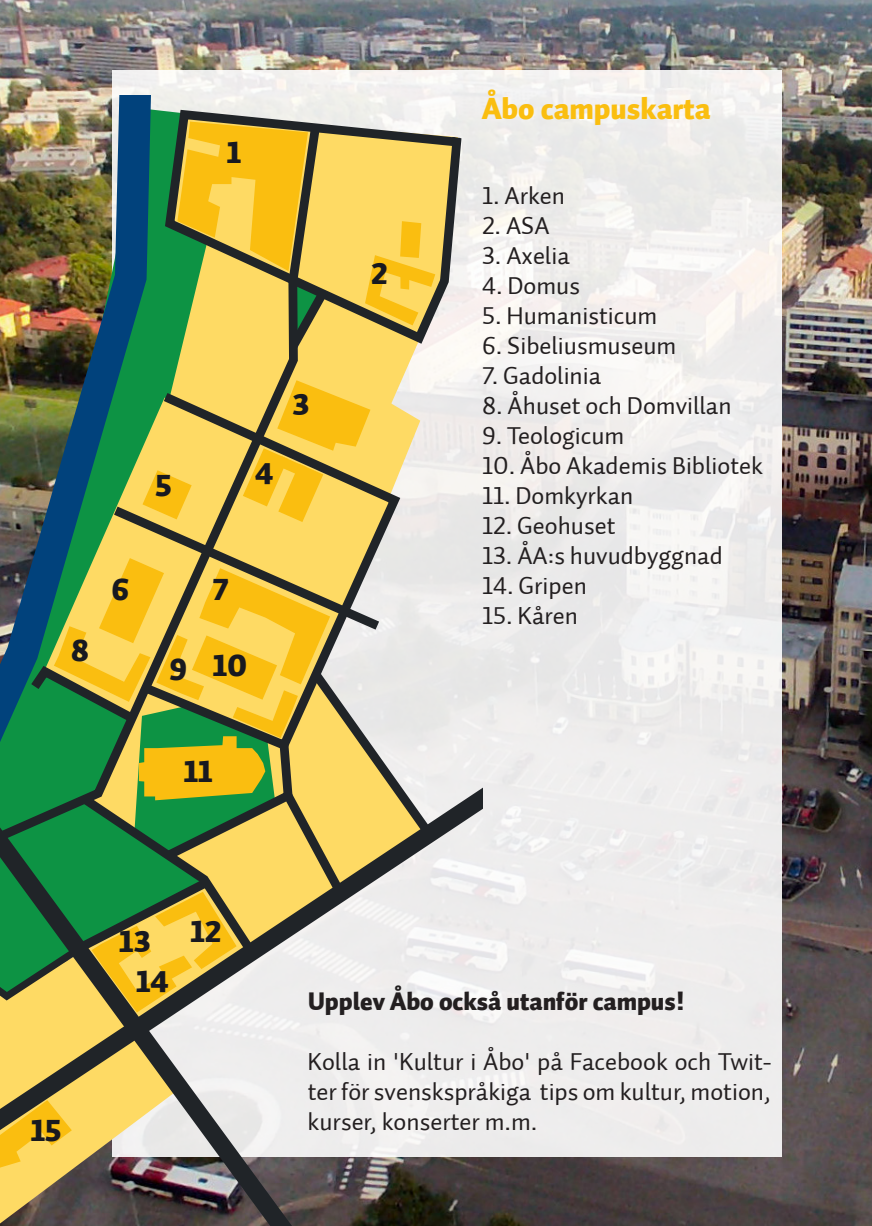
<style>
.page{position:relative;width:872px;height:1226px;background:#fff}
.page>*{position:absolute;margin:0;border:0;box-sizing:border-box;transform-origin:0 0}
.Kartsiffror{font:30px "Auto 1 Black LF";color:#181920}
.lätt_rubrik{font:30px "Auto 1 Black LF";color:#fabe10}
.brödtext{font:25px/30px "Auto 1 Regular LF";color:#231f20;text-align:justify}
.brödtext-2{font:25px "Auto 1 Black LF";color:#231f20}
</style>
<div class="page">
<img style="left:0;top:0;width:872px;height:1226px">
<div style="left:112px;top:70px;width:669px;height:1086px;background:#eeeded"></div>
<svg style="left:441px;top:763px;width:41px;height:463px"></svg>
<svg style="left:169px;top:105px;width:300px;height:245px"></svg>
<img style="left:0;top:96px;width:169px;height:26px">
<svg style="left:0;top:122px;width:441px;height:1104px"></svg>
<p class="Kartsiffror" style="left:227px;top:133px;width:16px">1</p>
<p class="Kartsiffror" style="left:155px;top:465px;width:18px">5</p>
<p class="Kartsiffror" style="left:255px;top:454px;width:20px">4</p>
<p class="Kartsiffror" style="left:292px;top:384px;width:18px">3</p>
<p class="Kartsiffror" style="left:71px;top:631px;width:20px">8</p>
<p class="Kartsiffror" style="left:112px;top:569px;width:19px">6</p>
<p class="Kartsiffror" style="left:213px;top:569px;width:17px">7</p>
<p class="Kartsiffror" style="left:169px;top:650px;width:19px">9</p>
<p class="Kartsiffror" style="left:213px;top:646px;width:36px">10</p>
<p class="Kartsiffror" style="left:184px;top:751px;width:31px">11</p>
<p class="Kartsiffror" style="left:371px;top:253px;width:18px">2</p>
<p class="lätt_rubrik" style="left:482px;top:89px;width:230px">Åbo campuskarta</p>
<p class="brödtext" style="left:482px;top:181px;width:85px">1. Arken</p>
<p class="brödtext" style="left:482px;top:211px;width:69px">2. ASA</p>
<p class="brödtext" style="left:482px;top:241px;width:89px">3. Axelia</p>
<p class="brödtext" style="left:482px;top:271px;width:99px">4. Domus</p>
<p class="brödtext" style="left:482px;top:301px;width:177px">5. Humanisticum</p>
<p class="brödtext" style="left:482px;top:331px;width:196px">6. Sibeliusmuseum</p>
<p class="brödtext" style="left:482px;top:361px;width:121px">7. Gadolinia</p>
<p class="brödtext" style="left:482px;top:391px;width:251px">8. Åhuset och Domvillan</p>
<p class="brödtext" style="left:482px;top:421px;width:144px">9. Teologicum</p>
<p class="brödtext" style="left:482px;top:451px;width:282px">10. Åbo Akademis Bibliotek</p>
<p class="brödtext" style="left:482px;top:481px;width:153px">11. Domkyrkan</p>
<p class="brödtext" style="left:482px;top:511px;width:135px">12. Geohuset</p>
<p class="brödtext" style="left:482px;top:541px;width:242px">13. ÅA:s huvudbyggnad</p>
<p class="brödtext" style="left:482px;top:571px;width:106px">14. Gripen</p>
<p class="brödtext" style="left:482px;top:601px;width:98px">15. Kåren</p>
<p class="Kartsiffror" style="left:31px;top:1111px;width:32px">15</p>
<p class="Kartsiffror" style="left:119px;top:922px;width:33px">13</p>
<p class="Kartsiffror" style="left:136px;top:962px;width:34px">14</p>
<p class="Kartsiffror" style="left:190px;top:912px;width:33px">12</p>
<p class="brödtext-2" style="left:308px;top:985px;width:378px">Upplev Åbo också utanför campus!</p>
<p class="brödtext" style="left:307px;top:1047px;width:466px">Kolla in 'Kultur i Åbo' på Facebook och Twit&shy;ter för svenskspråkiga tips om kultur, motion, kurser, konserter m.m.</p>
</div>
